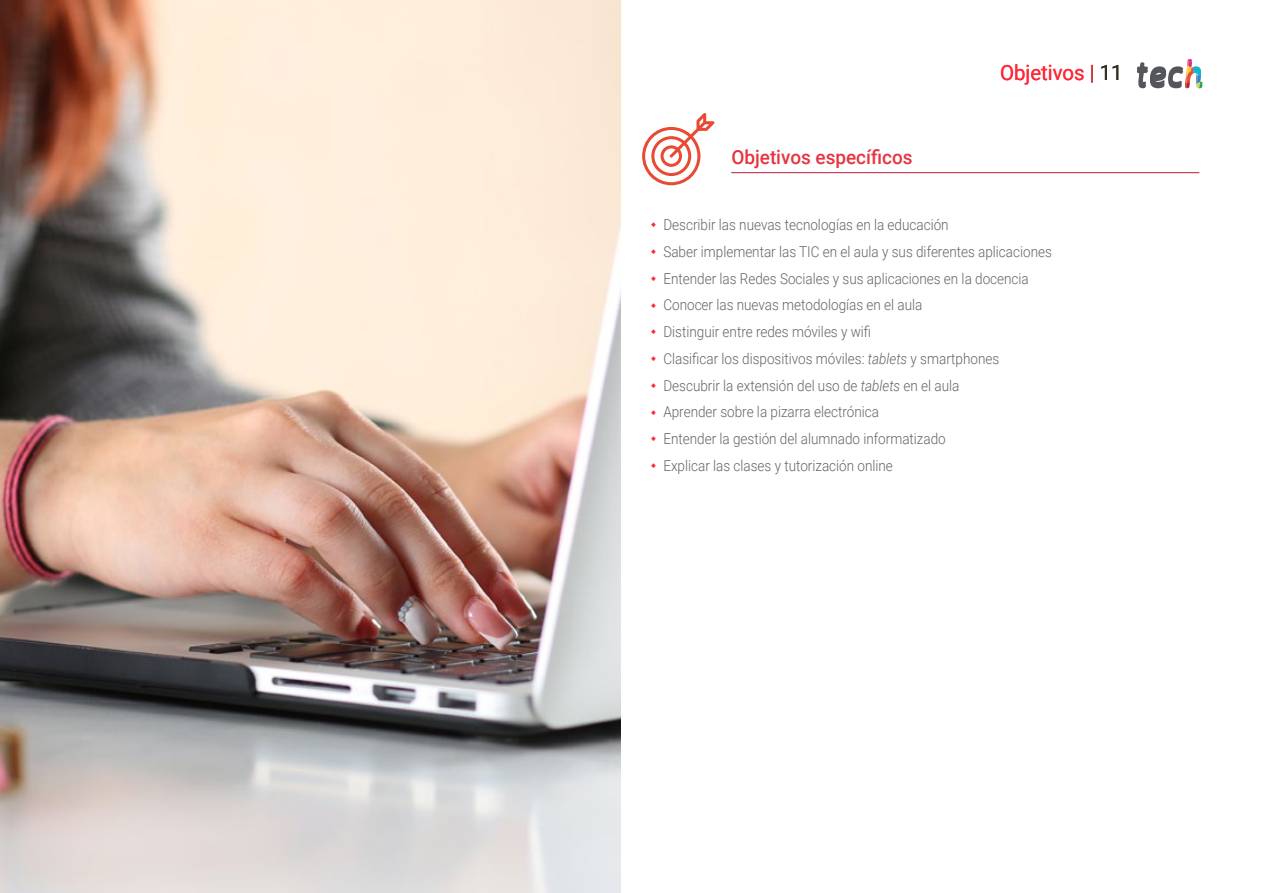
<style>
.page{position:relative;width:1263px;height:893px;background:#fff}
.page>*{position:absolute;margin:0;border:0;box-sizing:border-box;transform-origin:0 0}
.t1{font:21px "Roboto";color:#ff293a}
.t2{font:500 19.5px "Roboto";color:#e73441}
.t3{font:300 15px/26.7px "Roboto";color:#61646a;scale:.9 1}
.s1{color:#312e20}
.s2{font-style:italic}
</style>
<div class="page">
<img style="left:0;top:0;width:621px;height:893px">
<svg style="left:1137px;top:59px;width:65px;height:30px"></svg>
<svg style="left:642px;top:113px;width:72px;height:72px"></svg>
<hr style="left:731px;top:172px;width:468px;height:1px;background:#e73441">
<h2 class="t2" style="left:731px;top:144px;width:183px">Objetivos específicos</h2>
<h1 class="t1" style="left:1000px;top:57px;width:124px">Objetivos | <span class="s1">11</span></h1>
<p class="t3" style="left:663px;top:211px;width:433px">Describir las nuevas tecnologías en la educación<br>Saber implementar las TIC en el aula y sus diferentes aplicaciones Entender las Redes Sociales y sus aplicaciones en la docencia Conocer las nuevas metodologías en el aula<br>Distinguir entre redes móviles y wifi<br>Clasificar los dispositivos móviles: <span class="s2">tablets</span> y smartphones Descubrir la extensión del uso de <span class="s2">tablets</span> en el aula<br>Aprender sobre la pizarra electrónica<br>Entender la gestión del alumnado informatizado<br>Explicar las clases y tutorización online</p>
</div>
